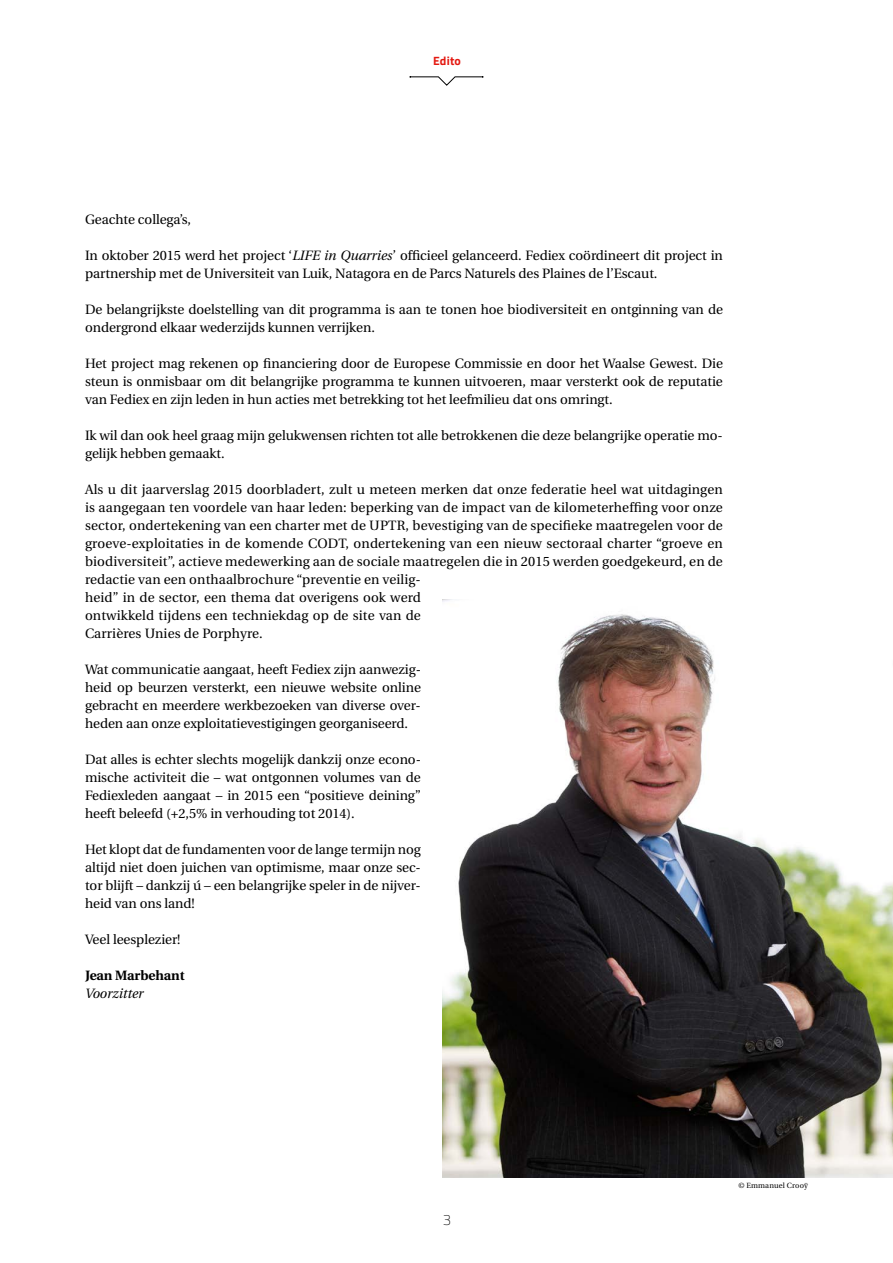
<style>
.page{position:relative;width:893px;height:1263px;background:#fff}
.page>*{position:absolute;margin:0;border:0;box-sizing:border-box;transform-origin:0 0}
.t1{font:100 15px "Titillium";color:#000}
.t2{font:13.5px/18px "Utopia";letter-spacing:-.005em;color:#000}
.t3{font:700 13.5px "Utopia";letter-spacing:-.005em;color:#000}
.t4{font:italic 13.5px "Utopia";letter-spacing:-.005em;color:#000}
.t5{font:700 12px "Titillium";color:#e41911}
.t6{font:7.5px "Utopia";letter-spacing:.02em;color:#000}
.s1{font-style:italic}
</style>
<div class="page">
<svg style="left:410px;top:76px;width:73px;height:10px"></svg>
<img style="left:442px;top:599px;width:451px;height:579px">
<p class="t5" style="left:433px;top:52px;width:29px">Edito</p>
<p class="t2" style="left:85px;top:210px;width:108px">Geachte collega’s,</p>
<p class="t2" style="left:85px;top:246px;width:639px">In oktober 2015 werd het project ‘<span class="s1">Life in Quarries</span>’ officieel gelanceerd. Fediex coördineert dit project in partnership met de Universiteit van Luik, Natagora en de Parcs Naturels des Plaines de l’Escaut.</p>
<p class="t2" style="left:85px;top:300px;width:639px">De belangrijkste doelstelling van dit programma is aan te tonen hoe biodiversiteit en ontginning van de ondergrond elkaar wederzijds kunnen verrijken.</p>
<p class="t2" style="left:85px;top:354px;width:639px;text-align:justify">Het project mag rekenen op financiering door de Europese Commissie en door het Waalse Gewest. Die steun is onmisbaar om dit belangrijke programma te kunnen uitvoeren, maar versterkt ook de reputatie van Fediex en zijn leden in hun acties met betrekking tot het leefmilieu dat ons omringt.</p>
<p class="t2" style="left:85px;top:426px;width:639px">Ik wil dan ook heel graag mijn gelukwensen richten tot alle betrokkenen die deze belangrijke operatie mo&shy;gelijk hebben gemaakt.</p>
<p class="t2" style="left:85px;top:480px;width:639px">Als u dit jaarverslag 2015 doorbladert, zult u meteen merken dat onze federatie heel wat uitdagingen is aangegaan ten voordele van haar leden: beperking van de impact van de kilometerheffing voor onze sector, ondertekening van een charter met de UPTR, bevestiging van de specifieke maatregelen voor de groeve-exploitaties in de komende CODT, ondertekening van een nieuw sectoraal charter “groeve en biodiversiteit”, actieve medewerking aan de sociale maatregelen die in 2015 werden goedgekeurd, en de redactie van een onthaalbrochure “preventie en veilig-<br>heid” in de sector, een thema dat overigens ook werd<br>ontwikkeld tijdens een techniekdag op de site van de<br>Carrières Unies de Porphyre.</p>
<p class="t2" style="left:85px;top:660px;width:337px;text-align:justify">Wat communicatie aangaat, heeft Fediex zijn aanwezig&shy;heid op beurzen versterkt, een nieuwe website online gebracht en meerdere werkbezoeken van diverse over&shy;heden aan onze exploitatievestigingen georganiseerd.</p>
<p class="t2" style="left:85px;top:750px;width:337px;text-align:justify">Dat alles is echter slechts mogelijk dankzij onze econo&shy;mische activiteit die – wat ontgonnen volumes van de Fediexleden aangaat – in 2015 een “positieve deining” heeft beleefd (+2,5% in verhouding tot 2014).</p>
<p class="t2" style="left:85px;top:840px;width:337px;text-align:justify">Het klopt dat de fundamenten voor de lange termijn nog altijd niet doen juichen van optimisme, maar onze sec&shy;tor blijft – dankzij ú – een belangrijke speler in de nijver&shy;heid van ons land!</p>
<p class="t2" style="left:85px;top:930px;width:97px">Veel leesplezier!</p>
<p class="t3" style="left:85px;top:967px;width:101px">Jean Marbehant</p>
<p class="t4" style="left:85px;top:986px;width:60px">Voorzitter</p>
<p class="t1" style="left:443px;top:1209px;width:10px">3</p>
<p class="t6" style="left:738px;top:1181px;width:71px">© Emmanuel Crooÿ</p>
</div>
